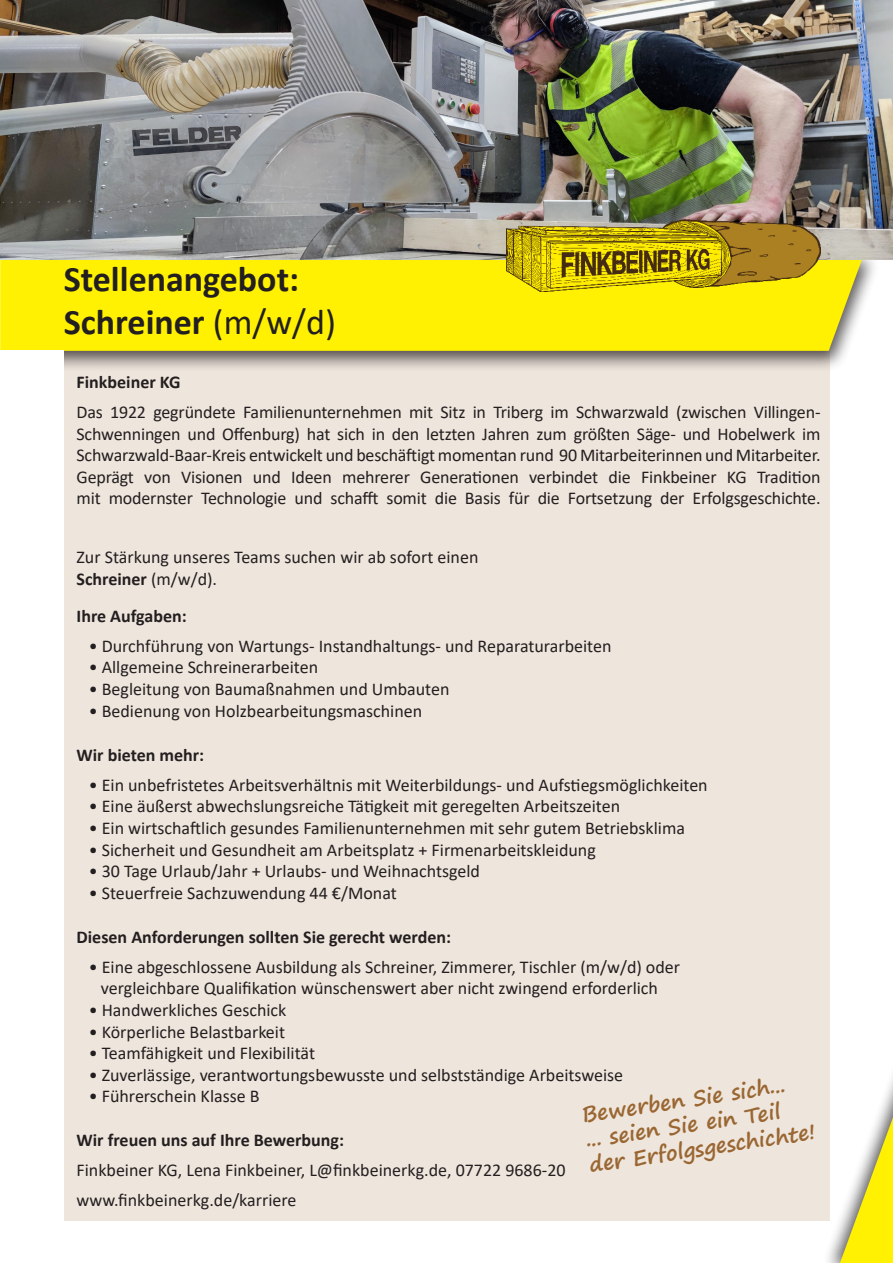
<style>
.page{position:relative;width:893px;height:1263px;background:#fff}
.page>*{position:absolute;margin:0;border:0;box-sizing:border-box;transform-origin:0 0}
.t1{font:700 36px "Calibri";color:#231f20}
.t2{font:700 21px "Segoe Print";color:#9a6732}
.t3{font:18px/21.6px "Calibri";color:#231f20}
.t4{font:700 18px "Calibri";color:#231f20}
.s1{font-weight:400}
.s2{font-weight:700}
</style>
<div class="page">
<div style="left:0;top:351px;width:829px;height:869px;background:#eee5dc"></div>
<div style="left:0;top:249px;width:881px;height:123px;background:#231f20;opacity:.75"></div>
<div style="left:0;top:259px;width:863px;height:92px;background:#fff101"></div>
<div style="left:0;top:351px;width:64px;height:912px;background:#fff"></div>
<div style="left:823px;top:854px;width:70px;height:409px;background:#231f20;opacity:.75"></div>
<svg style="left:840px;top:868px;width:53px;height:395px"></svg>
<img style="left:0;top:0;width:893px;height:259px">
<img style="left:506px;top:219px;width:315px;height:72px">
<p class="t1" style="left:64px;top:253px;width:237px">Stellenangebot:</p>
<p class="t1" style="left:64px;top:296px;width:274px">Schreiner <span class="s1">(m/w/d)</span></p>
<p class="t4" style="left:77px;top:369px;width:105px">Finkbeiner KG</p>
<p class="t3" style="left:77px;top:401px;width:745px;text-align:justify">Das 1922 gegründete Familienunternehmen mit Sitz in Triberg im Schwarzwald (zwischen Villingen-Schwenningen und Offenburg) hat sich in den letzten Jahren zum größten Säge- und Hobelwerk im Schwarzwald-Baar-Kreis entwickelt und beschäftigt momentan rund 90 Mitarbeiterinnen und Mitarbeiter.<br>Geprägt von Visionen und Ideen mehrerer Generationen verbindet die Finkbeiner KG Tradition mit modernster Technologie und schafft somit die Basis für die Fortsetzung der Erfolgsgeschichte.</p>
<p class="t3" style="left:77px;top:546px;width:403px">Zur Stärkung unseres Teams suchen wir ab sofort einen<br><span class="s2">Schreiner</span> (m/w/d).</p>
<p class="t4" style="left:77px;top:603px;width:112px">Ihre Aufgaben:</p>
<p class="t3" style="left:89px;top:635px;width:524px">• Durchführung von Wartungs- Instandhaltungs- und Reparaturarbeiten</p>
<p class="t3" style="left:89px;top:656px;width:231px">• Allgemeine Schreinerarbeiten</p>
<p class="t3" style="left:89px;top:678px;width:362px">• Begleitung von Baumaßnahmen und Umbauten</p>
<p class="t3" style="left:89px;top:699px;width:335px">• Bedienung von Holzbearbeitungsmaschinen</p>
<p class="t4" style="left:77px;top:742px;width:129px">Wir bieten mehr:</p>
<p class="t3" style="left:89px;top:773px;width:620px">• Ein unbefristetes Arbeitsverhältnis mit Weiterbildungs- und Aufstiegsmöglichkeiten</p>
<p class="t3" style="left:89px;top:795px;width:533px">• Eine äußerst abwechslungsreiche Tätigkeit mit geregelten Arbeitszeiten</p>
<p class="t3" style="left:89px;top:817px;width:598px">• Ein wirtschaftlich gesundes Familienunternehmen mit sehr gutem Betriebsklima</p>
<p class="t3" style="left:89px;top:838px;width:509px">• Sicherheit und Gesundheit am Arbeitsplatz + Firmenarbeitskleidung</p>
<p class="t3" style="left:89px;top:860px;width:393px">• 30 Tage Urlaub/Jahr + Urlaubs- und Weihnachtsgeld</p>
<p class="t3" style="left:89px;top:881px;width:310px">• Steuerfreie Sachzuwendung 44 €/Monat</p>
<p class="t4" style="left:77px;top:924px;width:376px">Diesen Anforderungen sollten Sie gerecht werden:</p>
<p class="t3" style="left:89px;top:955px;width:593px">• Eine abgeschlossene Ausbildung als Schreiner, Zimmerer, Tischler (m/w/d) oder</p>
<p class="t3" style="left:101px;top:977px;width:558px">vergleichbare Qualifikation wünschenswert aber nicht zwingend erforderlich</p>
<p class="t3" style="left:89px;top:999px;width:199px">• Handwerkliches Geschick</p>
<p class="t3" style="left:89px;top:1020px;width:198px">• Körperliche Belastbarkeit</p>
<p class="t3" style="left:89px;top:1042px;width:228px">• Teamfähigkeit und Flexibilität</p>
<p class="t3" style="left:89px;top:1063px;width:536px">• Zuverlässige, verantwortungsbewusste und selbstständige Arbeitsweise</p>
<p class="t3" style="left:89px;top:1085px;width:172px">• Führerschein Klasse B</p>
<p class="t2" style="left:579px;top:1095px;width:207px;rotate:-8deg">Bewerben Sie sich...</p>
<p class="t2" style="left:583px;top:1120px;width:198px;rotate:-8deg">... seien Sie ein Teil</p>
<p class="t2" style="left:587px;top:1145px;width:230px;rotate:-8deg">der Erfolgsgeschichte!</p>
<p class="t4" style="left:77px;top:1127px;width:269px">Wir freuen uns auf Ihre Bewerbung:</p>
<p class="t3" style="left:77px;top:1158px;width:491px">Finkbeiner KG, Lena Finkbeiner, L@finkbeinerkg.de, 07722 9686-20</p>
<p class="t3" style="left:77px;top:1188px;width:221px">www.finkbeinerkg.de/karriere</p>
</div>
